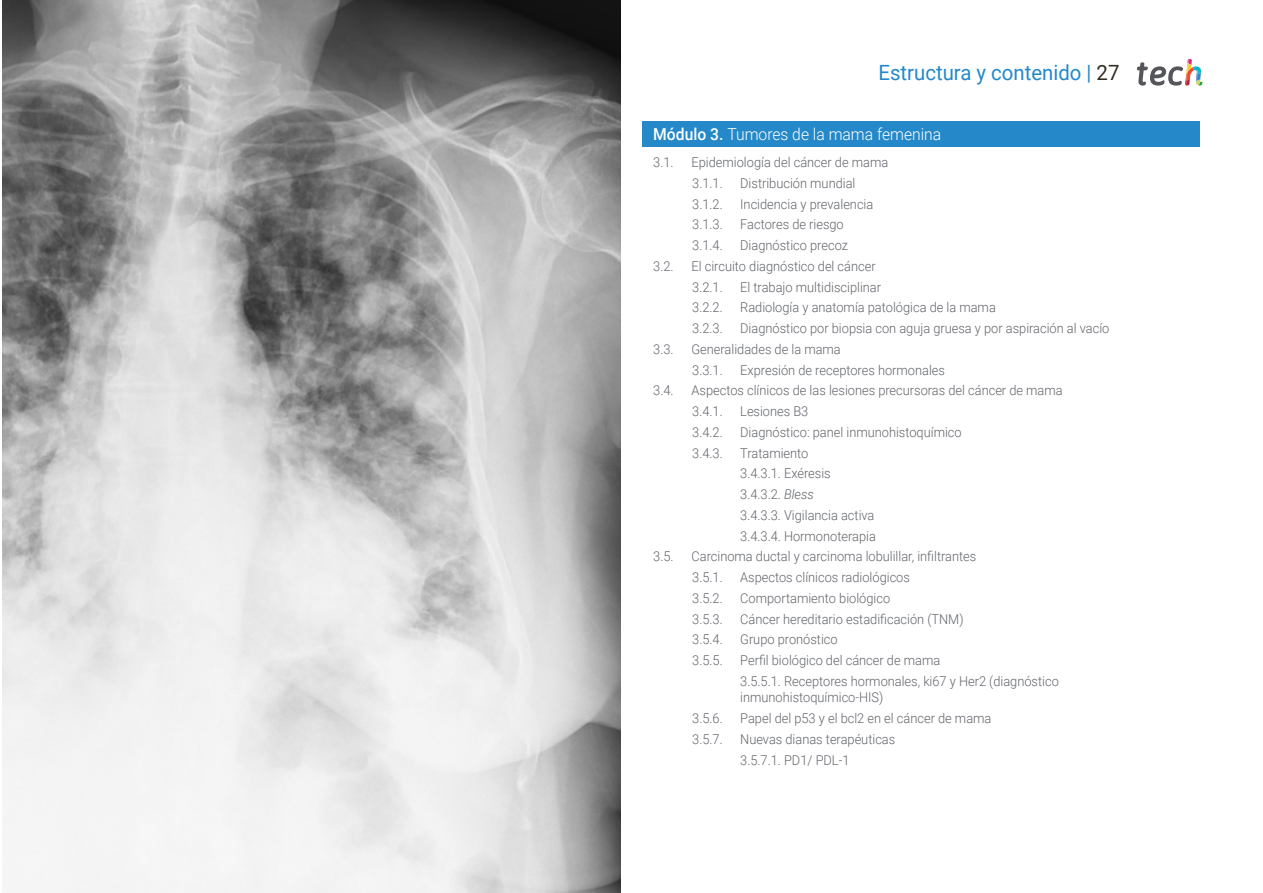
<style>
.page{position:relative;width:1263px;height:893px;background:#fff}
.page>*{position:absolute;margin:0;border:0;box-sizing:border-box;transform-origin:0 0}
.t1{font:21px "Roboto";color:#2488c9}
.t2{font:300 16.5px "Roboto";color:#fff;scale:.95 1}
.t3{font:300 13.5px/20.7px "Roboto";color:#61646a;scale:.95 1}
.s1{color:#312e20}
.s2{font-weight:500}
.s3{font-style:italic}
</style>
<div class="page">
<svg style="left:1137px;top:59px;width:65px;height:27px"></svg>
<div style="left:642px;top:121px;width:558px;height:25px;background:#2488c9"></div>
<img style="left:2px;top:0;width:619px;height:893px">
<h1 class="t1" style="left:878px;top:57px;width:242px">Estructura y contenido | <span class="s1">27</span></h1>
<p class="t2" style="left:653px;top:123px;width:305px"><span class="s2">Módulo 3.</span> Tumores de la mama femenina</p>
<p class="t3" style="left:653px;top:151px;width:23px">3.1.</p>
<p class="t3" style="left:691px;top:151px;width:209px">Epidemiología del cáncer de mama<br>3.1.1.</p>
<p class="t3" style="left:740px;top:172px;width:123px">Distribución mundial</p>
<p class="t3" style="left:692px;top:193px;width:34px">3.1.2.</p>
<p class="t3" style="left:740px;top:193px;width:142px">Incidencia y prevalencia</p>
<p class="t3" style="left:692px;top:214px;width:34px">3.1.3.</p>
<p class="t3" style="left:740px;top:214px;width:111px">Factores de riesgo</p>
<p class="t3" style="left:692px;top:234px;width:34px">3.1.4.</p>
<p class="t3" style="left:740px;top:234px;width:115px">Diagnóstico precoz</p>
<p class="t3" style="left:653px;top:255px;width:23px">3.2.</p>
<p class="t3" style="left:691px;top:255px;width:195px">El circuito diagnóstico del cáncer<br>3.2.1.</p>
<p class="t3" style="left:740px;top:276px;width:150px">El trabajo multidisciplinar</p>
<p class="t3" style="left:692px;top:297px;width:34px">3.2.2.</p>
<p class="t3" style="left:740px;top:297px;width:271px">Radiología y anatomía patológica de la mama</p>
<p class="t3" style="left:692px;top:317px;width:34px">3.2.3.</p>
<p class="t3" style="left:740px;top:317px;width:390px">Diagnóstico por biopsia con aguja gruesa y por aspiración al vacío</p>
<p class="t3" style="left:653px;top:338px;width:23px">3.3.</p>
<p class="t3" style="left:691px;top:338px;width:159px">Generalidades de la mama<br>3.3.1.</p>
<p class="t3" style="left:740px;top:359px;width:217px">Expresión de receptores hormonales</p>
<p class="t3" style="left:653px;top:380px;width:23px">3.4.</p>
<p class="t3" style="left:691px;top:380px;width:392px">Aspectos clínicos de las lesiones precursoras del cáncer de mama<br>3.4.1.</p>
<p class="t3" style="left:740px;top:400px;width:73px">Lesiones B3</p>
<p class="t3" style="left:692px;top:421px;width:34px">3.4.2.</p>
<p class="t3" style="left:740px;top:421px;width:235px">Diagnóstico: panel inmunohistoquímico</p>
<p class="t3" style="left:692px;top:442px;width:34px">3.4.3.</p>
<p class="t3" style="left:740px;top:442px;width:144px">Tratamiento<br>3.4.3.1. Exéresis<br>3.4.3.2. <span class="s3">Bless<br></span>3.4.3.3. Vigilancia activa<br>3.4.3.4. Hormonoterapia</p>
<p class="t3" style="left:653px;top:546px;width:23px">3.5.</p>
<p class="t3" style="left:691px;top:546px;width:301px">Carcinoma ductal y carcinoma lobulillar, infiltrantes<br>3.5.1.</p>
<p class="t3" style="left:740px;top:566px;width:180px">Aspectos clínicos radiológicos</p>
<p class="t3" style="left:692px;top:587px;width:34px">3.5.2.</p>
<p class="t3" style="left:740px;top:587px;width:159px">Comportamiento biológico</p>
<p class="t3" style="left:692px;top:608px;width:34px">3.5.3.</p>
<p class="t3" style="left:740px;top:608px;width:237px">Cáncer hereditario estadificación (TNM)</p>
<p class="t3" style="left:692px;top:629px;width:34px">3.5.4.</p>
<p class="t3" style="left:740px;top:629px;width:104px">Grupo pronóstico</p>
<p class="t3" style="left:692px;top:649px;width:34px">3.5.5.</p>
<p class="t3" style="left:740px;top:649px;width:337px">Perfil biológico del cáncer de mama<br>3.5.5.1. Receptores hormonales, ki67 y Her2 (diagnóstico</p>
<p class="t3" style="left:740px;top:687px;width:152px">inmunohistoquímico-HIS)</p>
<p class="t3" style="left:692px;top:707px;width:34px">3.5.6.</p>
<p class="t3" style="left:740px;top:707px;width:266px">Papel del p53 y el bcl2 en el cáncer de mama</p>
<p class="t3" style="left:692px;top:728px;width:34px">3.5.7.</p>
<p class="t3" style="left:740px;top:728px;width:165px">Nuevas dianas terapéuticas<br>3.5.7.1. PD1/ PDL-1</p>
</div>
